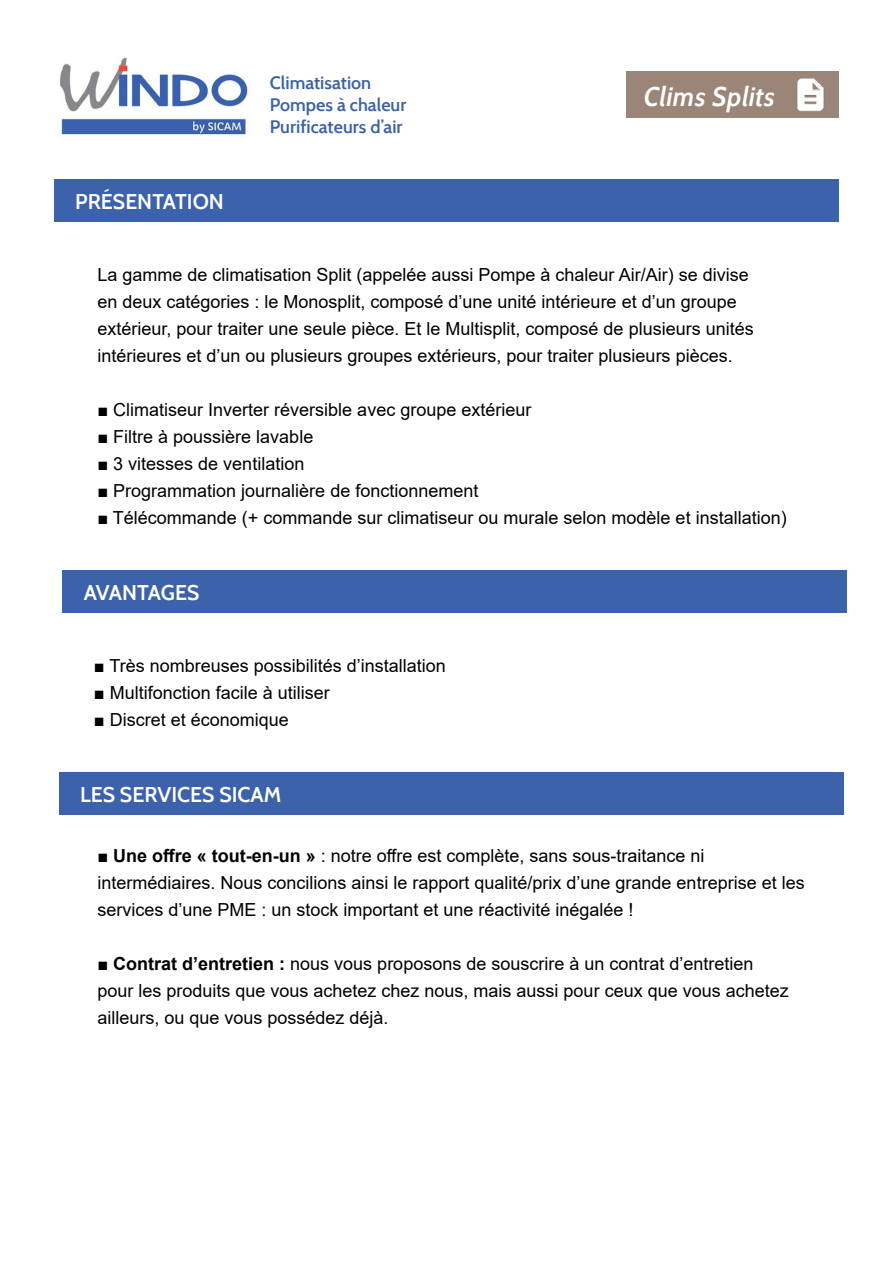
<style>
.page{position:relative;width:893px;height:1263px;background:#fff}
.page>*{position:absolute;margin:0;border:0;box-sizing:border-box;transform-origin:0 0}
.t1{font:italic 600 27px "Cabin";color:#fff}
.t2{font:600 21.3px "Cabin";color:#fff}
.t3{font:18px/27px "Arial";color:#000}
.t4{font:600 18px/21.6px "Cabin";color:#3c62ac}
.s1{font-weight:700}
</style>
<div class="page">
<div style="left:626px;top:71px;width:213px;height:47px;background:#9b8578"></div>
<div style="left:59px;top:772px;width:785px;height:42px;background:#3c62ac"></div>
<div style="left:62px;top:570px;width:785px;height:42px;background:#3c62ac"></div>
<div style="left:54px;top:179px;width:785px;height:42px;background:#3c62ac"></div>
<img style="left:797px;top:78px;width:27px;height:34px">
<img style="left:60px;top:57px;width:188px;height:78px">
<p class="t2" style="left:75px;top:188px;width:150px">PRÉSENTATION</p>
<p class="t4" style="left:270px;top:72px;width:138px">Climatisation<br>Pompes à chaleur<br>Purificateurs d’air</p>
<h1 class="t1" style="left:644px;top:80px;width:133px">Clims Splits</h1>
<p class="t3" style="left:97px;top:261px;width:658px">La gamme de climatisation Split (appelée aussi Pompe à chaleur Air/Air) se divise en deux catégories : le Monosplit, composé d’une unité intérieure et d’un groupe extérieur, pour traiter une seule pièce. Et le Multisplit, composé de plusieurs unités intérieures et d’un ou plusieurs groupes extérieurs, pour traiter plusieurs pièces.</p>
<p class="t3" style="left:97px;top:396px;width:435px">■ Climatiseur Inverter réversible avec groupe extérieur</p>
<p class="t3" style="left:97px;top:423px;width:217px">■ Filtre à poussière lavable</p>
<p class="t3" style="left:97px;top:450px;width:208px">■ 3 vitesses de ventilation</p>
<p class="t3" style="left:97px;top:477px;width:383px">■ Programmation journalière de fonctionnement</p>
<p class="t3" style="left:97px;top:504px;width:691px">■ Télécommande (+ commande sur climatiseur ou murale selon modèle et installation)</p>
<p class="t2" style="left:84px;top:579px;width:117px">AVANTAGES</p>
<p class="t3" style="left:94px;top:652px;width:353px">■ Très nombreuses possibilités d’installation</p>
<p class="t3" style="left:94px;top:679px;width:237px">■ Multifonction facile à utiliser</p>
<p class="t3" style="left:94px;top:706px;width:196px">■ Discret et économique</p>
<p class="t2" style="left:80px;top:781px;width:203px">LES SERVICES SICAM</p>
<p class="t3" style="left:97px;top:842px;width:709px">■ <span class="s1">Une offre « tout-en-un »</span> : notre offre est complète, sans sous-traitance ni intermédiaires. Nous concilions ainsi le rapport qualité/prix d’une grande entreprise et les services d’une PME : un stock important et une réactivité inégalée !</p>
<p class="t3" style="left:97px;top:950px;width:693px">■ <span class="s1">Contrat d’entretien :</span> nous vous proposons de souscrire à un contrat d’entretien pour les produits que vous achetez chez nous, mais aussi pour ceux que vous achetez ailleurs, ou que vous possédez déjà.</p>
</div>
